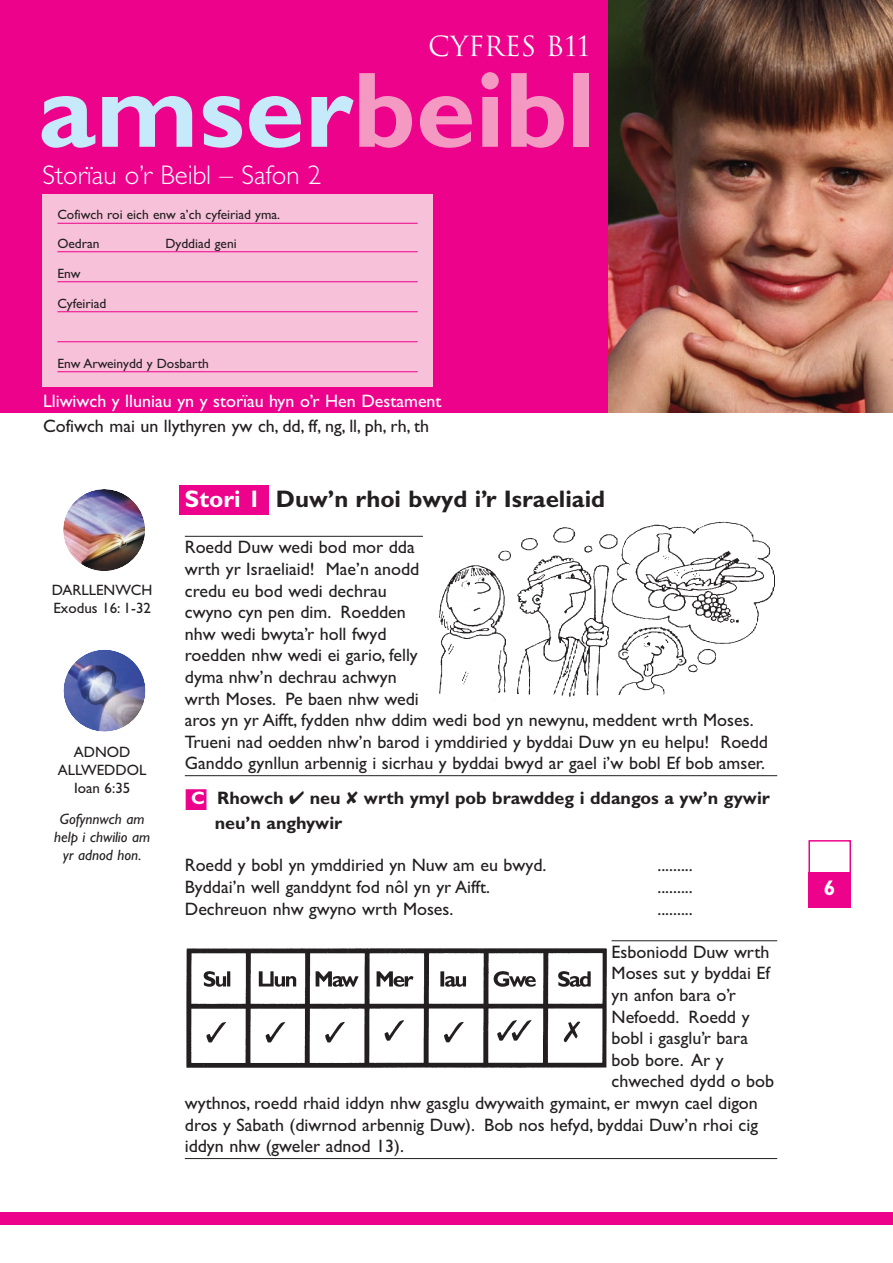
<style>
.page{position:relative;width:893px;height:1263px;background:#fff}
.page>*{position:absolute;margin:0;border:0;box-sizing:border-box;transform-origin:0 0}
.t1{font:700 108px "Gill Sans";color:#c6eafa}
.t2{font:300 27px "Gill Sans";color:#fff}
.t3{font:27px "Trajan";color:#fff}
.t4{font:700 24px "Gill Sans";color:#231f20}
.t5{font:700 21px "Gill Sans";color:#fff}
.t6{font:18px/21.6px "Gill Sans";color:#231f20}
.t7{font:700 18px/25.5px "Gill Sans";color:#231f20}
.t8{font:18px "Gill Sans";color:#fff}
.t9{font:15px/18px "Gill Sans";color:#231f20}
.t10{font:italic 15px/18px "Gill Sans";color:#231f20;text-align:center}
.t11{font:13.5px/28.5px "Gill Sans";color:#231f20}
.s1{color:#f499c2}
.s2{color:#fff}
.s3{color:#ed028c}
</style>
<div class="page">
<div style="left:0;top:1212px;width:892px;height:13px;background:#ed028c"></div>
<img style="left:63px;top:489px;width:82px;height:82px">
<img style="left:63px;top:650px;width:83px;height:82px">
<div style="left:179px;top:485px;width:90px;height:30px;background:#ed028c"></div>
<hr style="left:185px;top:536px;width:238px;height:1px;background:#231f20">
<hr style="left:185px;top:775px;width:592px;height:1px;background:#231f20">
<hr style="left:612px;top:941px;width:165px;height:1px;background:#231f20">
<hr style="left:185px;top:1158px;width:592px;height:1px;background:#231f20">
<div style="left:808px;top:840px;width:43px;height:34px;border:2px solid #ed028c"></div>
<div style="left:808px;top:873px;width:43px;height:35px;background:#ed028c"></div>
<img style="left:439px;top:521px;width:335px;height:180px">
<img style="left:186px;top:948px;width:421px;height:120px">
<div style="left:0;top:0;width:892px;height:412px;background:#ed028c"></div>
<div style="left:42px;top:195px;width:391px;height:192px;background:#f7c1d9"></div>
<hr style="left:57px;top:223px;width:361px;height:1px;background:#ed028c">
<hr style="left:57px;top:252px;width:361px;height:1px;background:#ed028c">
<hr style="left:57px;top:282px;width:361px;height:1px;background:#ed028c">
<hr style="left:57px;top:312px;width:361px;height:1px;background:#ed028c">
<hr style="left:57px;top:342px;width:361px;height:1px;background:#ed028c">
<hr style="left:57px;top:372px;width:361px;height:1px;background:#ed028c">
<img style="left:609px;top:0;width:283px;height:412px">
<h2 class="t3" style="left:428px;top:30px;width:163px">CYFRES B11</h2>
<h1 class="t1" style="left:38px;top:73px;width:559px">amser<span class="s1">beibl</span></h1>
<h2 class="t2" style="left:42px;top:166px;width:280px">Storïau o’r Beibl – Safon 2</h2>
<p class="t11" style="left:57px;top:202px;width:224px">Cofiwch roi eich enw a’ch cyfeiriad yma.<br>Oedran</p>
<p class="t11" style="left:165px;top:230px;width:73px">Dyddiad geni</p>
<p class="t11" style="left:57px;top:260px;width:25px">Enw</p>
<p class="t11" style="left:57px;top:290px;width:51px">Cyfeiriad</p>
<p class="t11" style="left:57px;top:350px;width:153px">Enw Arweinydd y Dosbarth</p>
<p class="t8" style="left:43px;top:394px;width:400px">Lliwiwch y lluniau yn y storïau hyn o’r Hen Destament</p>
<p class="t6" style="left:43px;top:417px;width:388px">Cofiwch mai un llythyren yw ch, dd, ff, ng, ll, ph, rh, th</p>
<p class="t9" style="left:52px;top:582px;width:102px">DARLLENWCH<br>Exodus 16: 1-32</p>
<p class="t9" style="left:58px;top:744px;width:90px;text-align:center">ADNOD<br>ALLWEDDOL<br>Ioan 6:35</p>
<p class="t10" style="left:54px;top:812px;width:97px">Gofynnwch am help i chwilio am yr adnod hon.</p>
<h3 class="t4" style="left:185px;top:490px;width:422px"><span class="s2">Stori 1</span> Duw’n rhoi bwyd i’r Israeliaid</h3>
<p class="t6" style="left:185px;top:538px;width:585px">Roedd Duw wedi bod mor dda<br>wrth yr Israeliaid! Mae’n anodd<br>credu eu bod wedi dechrau<br>cwyno cyn pen dim. Roedden<br>nhw wedi bwyta’r holl fwyd<br>roedden nhw wedi ei gario, felly<br>dyma nhw’n dechrau achwyn<br>wrth Moses. Pe baen nhw wedi<br>aros yn yr Aifft, fydden nhw ddim wedi bod yn newynu, meddent wrth Moses.<br>Trueni nad oedden nhw’n barod i ymddiried y byddai Duw yn eu helpu! Roedd Ganddo gynllun arbennig i sicrhau y byddai bwyd ar gael i’w bobl Ef bob amser.</p>
<p class="t7" style="left:215px;top:787px;width:557px;text-indent:-30px"><span class="s3">■</span><span class="s2">C</span> Rhowch ✔ neu ✘ wrth ymyl pob brawddeg i ddangos a yw’n gywir neu’n anghywir</p>
<p class="t6" style="left:185px;top:857px;width:363px">Roedd y bobl yn ymddiried yn Nuw am eu bwyd.</p>
<p class="t6" style="left:657px;top:857px;width:37px">.........</p>
<p class="t6" style="left:185px;top:878px;width:307px">Byddai’n well ganddynt fod nôl yn yr Aifft.</p>
<p class="t6" style="left:657px;top:878px;width:37px">.........</p>
<p class="t6" style="left:185px;top:900px;width:270px">Dechreuon nhw gwyno wrth Moses.</p>
<p class="t6" style="left:657px;top:900px;width:37px">.........</p>
<p class="t6" style="left:612px;top:943px;width:159px">Esboniodd Duw wrth</p>
<p class="t6" style="left:612px;top:965px;width:160px">Moses sut y byddai Ef</p>
<p class="t6" style="left:612px;top:986px;width:126px">yn anfon bara o’r</p>
<p class="t6" style="left:612px;top:1008px;width:139px">Nefoedd. Roedd y</p>
<p class="t6" style="left:612px;top:1029px;width:138px">bobl i gasglu’r bara</p>
<p class="t6" style="left:612px;top:1051px;width:114px">bob bore. Ar y</p>
<p class="t6" style="left:612px;top:1073px;width:164px">chweched dydd o bob</p>
<p class="t6" style="left:185px;top:1094px;width:574px">wythnos, roedd rhaid iddyn nhw gasglu dwywaith gymaint, er mwyn cael digon</p>
<p class="t6" style="left:185px;top:1116px;width:575px">dros y Sabath (diwrnod arbennig Duw). Bob nos hefyd, byddai Duw’n rhoi cig</p>
<p class="t6" style="left:185px;top:1137px;width:221px">iddyn nhw (gweler adnod 13).</p>
<p class="t5" style="left:824px;top:881px;width:13px">6</p>
</div>
